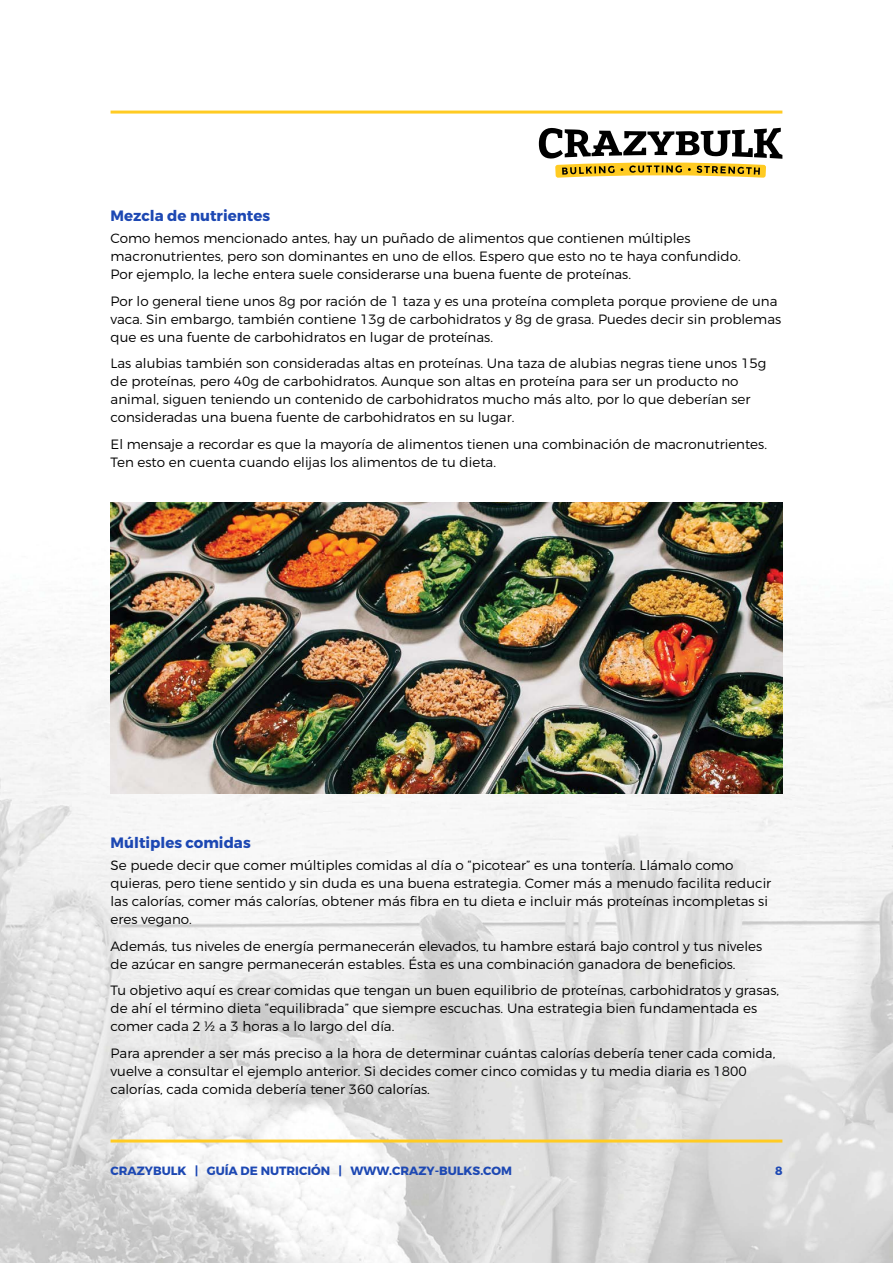
<style>
.page{position:relative;width:893px;height:1263px;background:#fff}
.page>*{position:absolute;margin:0;border:0;box-sizing:border-box;transform-origin:0 0}
.t1{font:700 15px "Montserrat";color:#1d48b3}
.t2{font:300 13.5px/18px "Montserrat";color:#000}
.t3{font:700 12px "Montserrat";color:#1d48b3}
</style>
<div class="page">
<img style="left:0;top:502px;width:893px;height:761px">
<img style="left:111px;top:502px;width:671px;height:292px">
<hr style="left:111px;top:111px;width:671px;height:3px;background:#ffcb23">
<svg style="left:539px;top:128px;width:243px;height:50px"></svg>
<hr style="left:111px;top:1139px;width:671px;height:3px;background:#ffcb23">
<p class="t1" style="left:111px;top:206px;width:161px">Mezcla de nutrientes</p>
<p class="t2" style="left:111px;top:229px;width:632px">Como hemos mencionado antes, hay un puñado de alimentos que contienen múltiples macronutrientes, pero son dominantes en uno de ellos. Espero que esto no te haya confundido.<br>Por ejemplo, la leche entera suele considerarse una buena fuente de proteínas.</p>
<p class="t2" style="left:111px;top:292px;width:672px">Por lo general tiene unos 8g por ración de 1 taza y es una proteína completa porque proviene de una vaca. Sin embargo, también contiene 13g de carbohidratos y 8g de grasa. Puedes decir sin problemas que es una fuente de carbohidratos en lugar de proteínas.</p>
<p class="t2" style="left:111px;top:354px;width:657px">Las alubias también son consideradas altas en proteínas. Una taza de alubias negras tiene unos 15g de proteínas, pero 40g de carbohidratos. Aunque son altas en proteína para ser un producto no animal, siguen teniendo un contenido de carbohidratos mucho más alto, por lo que deberían ser consideradas una buena fuente de carbohidratos en su lugar.</p>
<p class="t2" style="left:111px;top:435px;width:658px">El mensaje a recordar es que la mayoría de alimentos tienen una combinación de macronutrientes.<br>Ten esto en cuenta cuando elijas los alimentos de tu dieta.</p>
<p class="t1" style="left:111px;top:833px;width:142px">Múltiples comidas</p>
<p class="t2" style="left:111px;top:856px;width:662px">Se puede decir que comer múltiples comidas al día o “picotear” es una tontería. Llámalo como quieras, pero tiene sentido y sin duda es una buena estrategia. Comer más a menudo facilita reducir las calorías, comer más calorías, obtener más fibra en tu dieta e incluir más proteínas incompletas si eres vegano.</p>
<p class="t2" style="left:111px;top:937px;width:653px">Además, tus niveles de energía permanecerán elevados, tu hambre estará bajo control y tus niveles de azúcar en sangre permanecerán estables. Ésta es una combinación ganadora de beneficios.</p>
<p class="t2" style="left:111px;top:981px;width:670px">Tu objetivo aquí es crear comidas que tengan un buen equilibrio de proteínas, carbohidratos y grasas, de ahí el término dieta “equilibrada” que siempre escuchas. Una estrategia bien fundamentada es comer cada 2 ½ a 3 horas a lo largo del día.</p>
<p class="t2" style="left:111px;top:1044px;width:666px">Para aprender a ser más preciso a la hora de determinar cuántas calorías debería tener cada comida, vuelve a consultar el ejemplo anterior. Si decides comer cinco comidas y tu media diaria es 1800 calorías, cada comida debería tener 360 calorías.</p>
<p class="t3" style="left:111px;top:1163px;width:403px">CRAZYBULK | GUÍA DE NUTRICIÓN | WWW.CRAZY-BULKS.COM</p>
<p class="t3" style="left:775px;top:1163px;width:9px">8</p>
</div>
